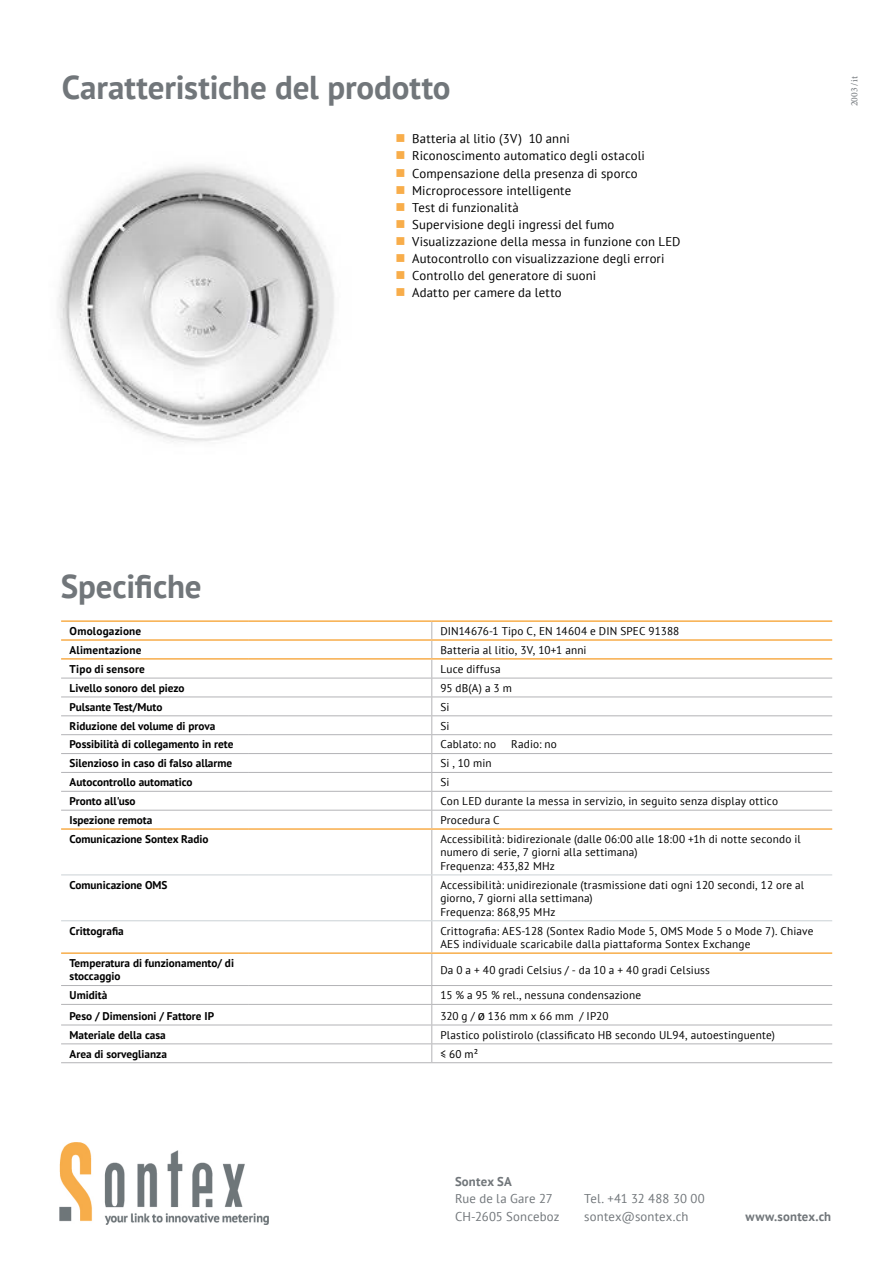
<style>
.page{position:relative;width:893px;height:1263px;background:#fff}
.page>*{position:absolute;margin:0;border:0;box-sizing:border-box;transform-origin:0 0}
.t1{font:700 33px "PT Sans";letter-spacing:-.005em;color:#71767a}
.t2{font:12.75px "PT Sans";letter-spacing:.01em;color:#000}
.t3{font:12.75px/17.2px "PT Sans";letter-spacing:.01em;color:#71767a}
.t4{font:700 12.75px "PT Sans";letter-spacing:.015em;color:#71767a}
.t5{font:11.25px/13.5px "PT Sans";letter-spacing:.015em;color:#000}
.t6{font:700 11.25px/13.5px "PT Sans";color:#000}
.t7{font:700 11.25px "PT Sans";letter-spacing:.02em;color:#000}
.t8{font:700 11.25px "PT Sans Pro";color:#000}
.t9{font:11.25px "PT Sans Pro";color:#000}
.t10{font:9.75px "Minion Pro";color:#71767a}
.s1{color:#f8ad4a}
.s2{font-size:13.5px}
</style>
<div class="page">
<img style="left:58px;top:165px;width:276px;height:277px">
<hr style="left:431px;top:830px;width:1px;height:44px;background:#b3b3b6">
<hr style="left:431px;top:875px;width:1px;height:45px;background:#b3b3b6">
<hr style="left:431px;top:921px;width:1px;height:31px;background:#b3b3b6">
<hr style="left:431px;top:954px;width:1px;height:31px;background:#b3b3b6">
<svg style="left:431px;top:986px;width:1px;height:76px"></svg>
<hr style="left:61px;top:620px;width:188px;height:2px;background:#f8ad4a">
<hr style="left:61px;top:639px;width:188px;height:2px;background:#f8ad4a">
<hr style="left:61px;top:658px;width:188px;height:2px;background:#f8ad4a">
<hr style="left:249px;top:620px;width:183px;height:2px;background:#f8ad4a">
<hr style="left:432px;top:620px;width:400px;height:2px;background:#f8ad4a">
<hr style="left:249px;top:639px;width:183px;height:2px;background:#f8ad4a">
<hr style="left:432px;top:639px;width:400px;height:2px;background:#f8ad4a">
<hr style="left:249px;top:658px;width:183px;height:2px;background:#f8ad4a">
<hr style="left:432px;top:658px;width:400px;height:2px;background:#f8ad4a">
<hr style="left:61px;top:828px;width:188px;height:2px;background:#f8ad4a">
<hr style="left:249px;top:828px;width:183px;height:2px;background:#f8ad4a">
<hr style="left:432px;top:828px;width:400px;height:2px;background:#f8ad4a">
<hr style="left:61px;top:920px;width:188px;height:1px;background:#cbd1d5">
<hr style="left:249px;top:920px;width:183px;height:1px;background:#cbd1d5">
<hr style="left:432px;top:920px;width:400px;height:1px;background:#cbd1d5">
<hr style="left:61px;top:874px;width:188px;height:1px;background:#cbd1d5">
<hr style="left:249px;top:874px;width:183px;height:1px;background:#cbd1d5">
<hr style="left:432px;top:874px;width:400px;height:1px;background:#cbd1d5">
<hr style="left:61px;top:734px;width:188px;height:1px;background:#b3b3b6">
<hr style="left:249px;top:734px;width:183px;height:1px;background:#b3b3b6">
<hr style="left:432px;top:734px;width:400px;height:1px;background:#b3b3b6">
<hr style="left:61px;top:753px;width:188px;height:1px;background:#b3b3b6">
<hr style="left:249px;top:753px;width:183px;height:1px;background:#b3b3b6">
<hr style="left:432px;top:753px;width:400px;height:1px;background:#b3b3b6">
<hr style="left:61px;top:772px;width:188px;height:1px;background:#b3b3b6">
<hr style="left:249px;top:772px;width:183px;height:1px;background:#b3b3b6">
<hr style="left:432px;top:772px;width:400px;height:1px;background:#b3b3b6">
<hr style="left:61px;top:696px;width:188px;height:1px;background:#b3b3b6">
<hr style="left:249px;top:696px;width:183px;height:1px;background:#b3b3b6">
<hr style="left:432px;top:696px;width:400px;height:1px;background:#b3b3b6">
<svg style="left:431px;top:622px;width:1px;height:206px"></svg>
<hr style="left:61px;top:952px;width:188px;height:2px;background:#f8ad4a">
<hr style="left:249px;top:952px;width:183px;height:2px;background:#f8ad4a">
<hr style="left:432px;top:952px;width:400px;height:2px;background:#f8ad4a">
<hr style="left:61px;top:791px;width:188px;height:1px;background:#b3b3b6">
<hr style="left:249px;top:791px;width:183px;height:1px;background:#b3b3b6">
<hr style="left:432px;top:791px;width:400px;height:1px;background:#b3b3b6">
<hr style="left:61px;top:1062px;width:188px;height:1px;background:#b3b3b6">
<hr style="left:249px;top:1062px;width:183px;height:1px;background:#b3b3b6">
<hr style="left:432px;top:1062px;width:400px;height:1px;background:#b3b3b6">
<hr style="left:61px;top:985px;width:188px;height:1px;background:#b3b3b6">
<hr style="left:249px;top:985px;width:183px;height:1px;background:#b3b3b6">
<hr style="left:432px;top:985px;width:400px;height:1px;background:#b3b3b6">
<hr style="left:61px;top:1004px;width:188px;height:1px;background:#b3b3b6">
<hr style="left:249px;top:1004px;width:183px;height:1px;background:#b3b3b6">
<hr style="left:432px;top:1004px;width:400px;height:1px;background:#b3b3b6">
<hr style="left:61px;top:1024px;width:188px;height:1px;background:#b3b3b6">
<hr style="left:249px;top:1024px;width:183px;height:1px;background:#b3b3b6">
<hr style="left:432px;top:1024px;width:400px;height:1px;background:#b3b3b6">
<hr style="left:61px;top:1043px;width:188px;height:1px;background:#b3b3b6">
<hr style="left:249px;top:1043px;width:183px;height:1px;background:#b3b3b6">
<hr style="left:432px;top:1043px;width:400px;height:1px;background:#b3b3b6">
<hr style="left:61px;top:810px;width:188px;height:1px;background:#b3b3b6">
<hr style="left:249px;top:810px;width:183px;height:1px;background:#b3b3b6">
<hr style="left:432px;top:810px;width:400px;height:1px;background:#b3b3b6">
<hr style="left:61px;top:678px;width:188px;height:1px;background:#b3b3b6">
<hr style="left:249px;top:678px;width:183px;height:1px;background:#b3b3b6">
<hr style="left:432px;top:678px;width:400px;height:1px;background:#b3b3b6">
<hr style="left:61px;top:715px;width:188px;height:1px;background:#b3b3b6">
<hr style="left:249px;top:715px;width:183px;height:1px;background:#b3b3b6">
<hr style="left:432px;top:715px;width:400px;height:1px;background:#b3b3b6">
<img style="left:60px;top:1143px;width:208px;height:81px">
<h1 class="t1" style="left:62px;top:66px;width:390px">Caratteristiche del prodotto</h1>
<p class="t2" style="left:395px;top:131px;width:176px"><span class="s1">■</span> Batteria al litio (3V) 10 anni</p>
<p class="t2" style="left:395px;top:148px;width:251px"><span class="s1">■</span> Riconoscimento automatico degli ostacoli</p>
<p class="t2" style="left:395px;top:165px;width:244px"><span class="s1">■</span> Compensazione della presenza di sporco</p>
<p class="t2" style="left:395px;top:182px;width:177px"><span class="s1">■</span> Microprocessore intelligente</p>
<p class="t2" style="left:395px;top:199px;width:125px"><span class="s1">■</span> Test di funzionalità</p>
<p class="t2" style="left:395px;top:216px;width:221px"><span class="s1">■</span> Supervisione degli ingressi del fumo</p>
<p class="t2" style="left:395px;top:233px;width:287px"><span class="s1">■</span> Visualizzazione della messa in funzione con LED</p>
<p class="t2" style="left:395px;top:251px;width:271px"><span class="s1">■</span> Autocontrollo con visualizzazione degli errori</p>
<p class="t2" style="left:395px;top:268px;width:202px"><span class="s1">■</span> Controllo del generatore di suoni</p>
<p class="t2" style="left:395px;top:285px;width:168px"><span class="s1">■</span> Adatto per camere da letto</p>
<p class="t10" style="left:848px;top:106px;width:31px;rotate:-90deg">2003 /it</p>
<h1 class="t1" style="left:61px;top:565px;width:142px">Specifiche</h1>
<p class="t7" style="left:70px;top:623px;width:73px">Omologazione</p>
<p class="t5" style="left:440px;top:624px;width:241px">DIN14676-1 Tipo C, EN 14604 e DIN SPEC 91388</p>
<p class="t6" style="left:70px;top:643px;width:73px">Alimentazione</p>
<p class="t5" style="left:440px;top:643px;width:148px">Batteria al litio, 3V, 10+1 anni</p>
<p class="t7" style="left:70px;top:661px;width:77px">Tipo di sensore</p>
<p class="t5" style="left:440px;top:662px;width:62px">Luce diffusa</p>
<p class="t6" style="left:70px;top:681px;width:116px">Livello sonoro del piezo</p>
<p class="t5" style="left:440px;top:681px;width:73px">95 dB(A) a 3 m</p>
<p class="t6" style="left:70px;top:700px;width:94px">Pulsante Test/Muto</p>
<p class="t5" style="left:440px;top:700px;width:11px">Si</p>
<p class="t6" style="left:70px;top:719px;width:147px">Riduzione del volume di prova</p>
<p class="t5" style="left:440px;top:719px;width:11px">Si</p>
<p class="t6" style="left:70px;top:737px;width:165px">Possibilità di collegamento in rete</p>
<p class="t5" style="left:440px;top:737px;width:57px">Cablato: no</p>
<p class="t5" style="left:511px;top:737px;width:47px">Radio: no</p>
<p class="t6" style="left:70px;top:756px;width:164px">Silenzioso in caso di falso allarme</p>
<p class="t5" style="left:440px;top:756px;width:53px">Si , 10 min</p>
<p class="t6" style="left:70px;top:775px;width:124px">Autocontrollo automatico</p>
<p class="t5" style="left:440px;top:775px;width:11px">Si</p>
<p class="t6" style="left:70px;top:794px;width:68px">Pronto all'uso</p>
<p class="t5" style="left:440px;top:794px;width:339px">Con LED durante la messa in servizio, in seguito senza display ottico</p>
<p class="t6" style="left:70px;top:813px;width:84px">Ispezione remota</p>
<p class="t5" style="left:440px;top:813px;width:61px">Procedura C</p>
<p class="t6" style="left:70px;top:832px;width:140px">Comunicazione Sontex Radio</p>
<p class="t5" style="left:440px;top:832px;width:362px">Accessibilità: bidirezionale (dalle 06:00 alle 18:00 +1h di notte secondo il numero di serie, 7 giorni alla settimana)<br>Frequenza: 433,82 MHz</p>
<p class="t6" style="left:70px;top:878px;width:99px">Comunicazione OMS</p>
<p class="t5" style="left:440px;top:878px;width:365px">Accessibilità: unidirezionale (trasmissione dati ogni 120 secondi, 12 ore al giorno, 7 giorni alla settimana)<br>Frequenza: 868,95 MHz</p>
<p class="t6" style="left:70px;top:924px;width:56px">Crittografia</p>
<p class="t5" style="left:440px;top:923px;width:375px">Crittografia: AES-128 (Sontex Radio Mode 5, OMS Mode 5 o Mode 7). Chiave<br>AES individuale scaricabile dalla piattaforma Sontex Exchange</p>
<p class="t6" style="left:70px;top:956px;width:166px">Temperatura di funzionamento/ di stoccaggio</p>
<p class="t5" style="left:440px;top:963px;width:271px">Da 0 a + 40 gradi Celsius / - da 10 a + 40 gradi Celsiuss</p>
<p class="t6" style="left:70px;top:988px;width:39px">Umidità</p>
<p class="t5" style="left:440px;top:988px;width:202px">15 % a 95 % rel., nessuna condensazione</p>
<p class="t6" style="left:70px;top:1009px;width:146px">Peso / Dimensioni / Fattore IP</p>
<p class="t5" style="left:440px;top:1009px;width:170px">320 g / <span class="s2">ø</span> 136 mm x 66 mm / IP20</p>
<p class="t6" style="left:70px;top:1028px;width:98px">Materiale della casa</p>
<p class="t5" style="left:440px;top:1028px;width:336px">Plastico polistirolo (classificato HB secondo UL94, autoestinguente)</p>
<p class="t8" style="left:70px;top:1046px;width:99px">Area di sorveglianza</p>
<p class="t9" style="left:440px;top:1046px;width:40px">≤ 60 m²</p>
<p class="t4" style="left:455px;top:1173px;width:58px">Sontex SA</p>
<p class="t3" style="left:455px;top:1190px;width:106px">Rue de la Gare 27<br>CH-2605 Sonceboz</p>
<p class="t3" style="left:584px;top:1190px;width:122px">Tel. +41 32 488 30 00 sontex@sontex.ch</p>
<p class="t4" style="left:745px;top:1208px;width:87px">www.sontex.ch</p>
</div>
